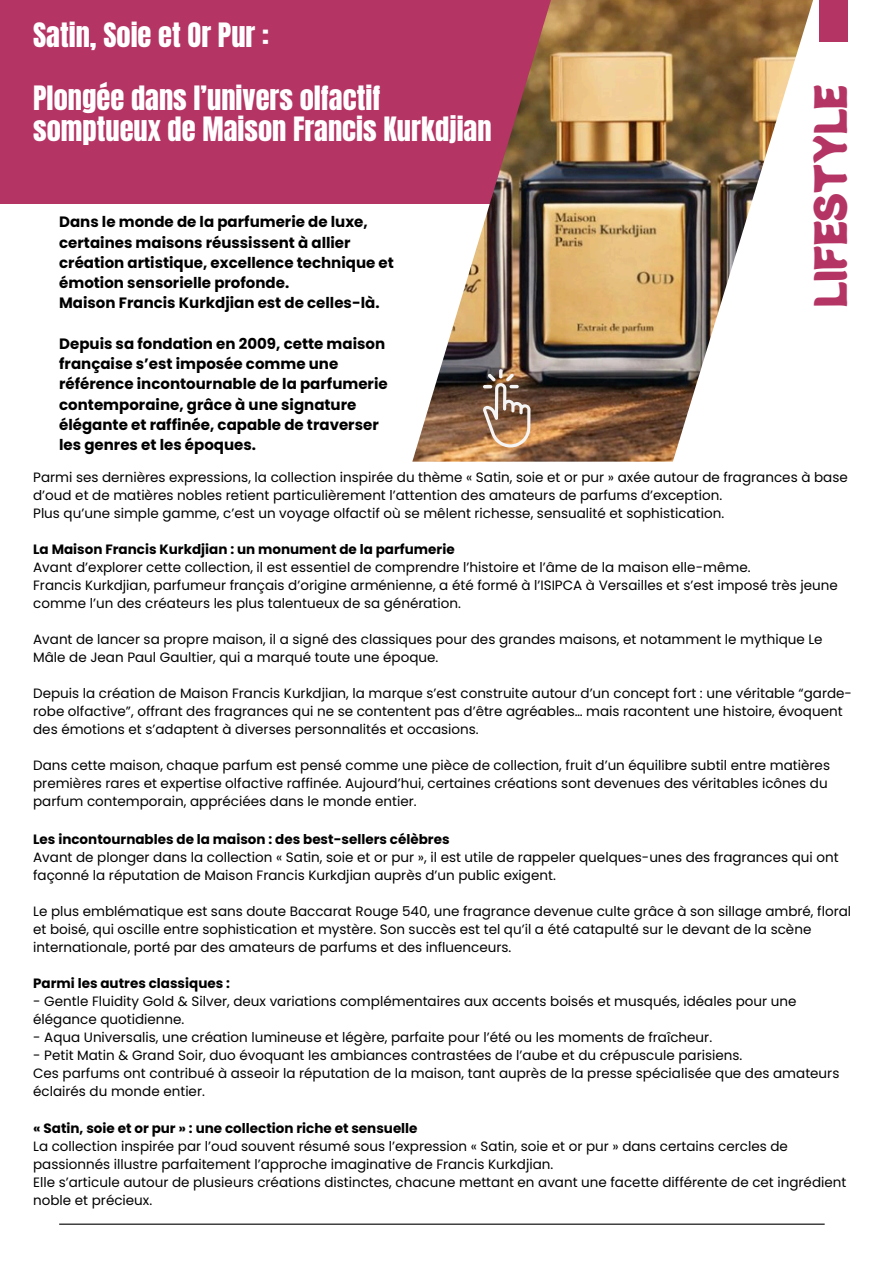
<style>
.page{position:relative;width:894px;height:1264px;background:#fff}
.page>*{position:absolute;margin:0;border:0;box-sizing:border-box;transform-origin:0 0}
.t1{font:41.4px "Potta One";letter-spacing:-.04em;color:#b43464}
.t2{font:28.5px/31.5px "Anton";color:#fff}
.t3{font:700 15px/20.2px "Poppins";color:#000}
.t4{font:13.5px/18px "Poppins";color:#000}
.t5{font:700 13.5px "Poppins";color:#000}
</style>
<div class="page">
<hr style="left:59px;top:1223px;width:765px;height:1px;background:#000">
<div style="left:0;top:0;width:734px;height:204px;background:#b43464"></div>
<img style="left:412px;top:0;width:401px;height:461px">
<div style="left:819px;top:0;width:28px;height:41px;background:#b43464"></div>
<img style="left:483px;top:369px;width:47px;height:78px">
<h2 class="t2" style="left:33px;top:19px;width:237px">Satin, Soie et Or Pur :</h2>
<h2 class="t2" style="left:33px;top:82px;width:460px">Plongée dans l’univers olfactif somptueux de Maison Francis Kurkdjian</h2>
<p class="t3" style="left:59px;top:212px;width:336px">Dans le monde de la parfumerie de luxe, certaines maisons réussissent à allier création artistique, excellence technique et émotion sensorielle profonde.<br>Maison Francis Kurkdjian est de celles-là.</p>
<p class="t3" style="left:59px;top:333px;width:330px">Depuis sa fondation en 2009, cette maison française s’est imposée comme une référence incontournable de la parfumerie contemporaine, grâce à une signature élégante et raffinée, capable de traverser les genres et les époques.</p>
<h1 class="t1" style="left:798px;top:308px;width:226px;rotate:-90deg">LIFESTYLE</h1>
<p class="t4" style="left:33px;top:468px;width:815px">Parmi ses dernières expressions, la collection inspirée du thème « Satin, soie et or pur » axée autour de fragrances à base d’oud et de matières nobles retient particulièrement l’attention des amateurs de parfums d’exception.<br>Plus qu’une simple gamme, c’est un voyage olfactif où se mêlent richesse, sensualité et sophistication.</p>
<p class="t5" style="left:33px;top:539px;width:423px">La Maison Francis Kurkdjian : un monument de la parfumerie</p>
<p class="t4" style="left:33px;top:558px;width:806px">Avant d’explorer cette collection, il est essentiel de comprendre l’histoire et l’âme de la maison elle-même.<br>Francis Kurkdjian, parfumeur français d’origine arménienne, a été formé à l’ISIPCA à Versailles et s’est imposé très jeune comme l’un des créateurs les plus talentueux de sa génération.</p>
<p class="t4" style="left:33px;top:630px;width:790px">Avant de lancer sa propre maison, il a signé des classiques pour des grandes maisons, et notamment le mythique Le<br>Mâle de Jean Paul Gaultier, qui a marqué toute une époque.</p>
<p class="t4" style="left:33px;top:684px;width:820px">Depuis la création de Maison Francis Kurkdjian, la marque s’est construite autour d’un concept fort : une véritable “garde&shy;robe olfactive”, offrant des fragrances qui ne se contentent pas d’être agréables… mais racontent une histoire, évoquent des émotions et s’adaptent à diverses personnalités et occasions.</p>
<p class="t4" style="left:33px;top:756px;width:798px">Dans cette maison, chaque parfum est pensé comme une pièce de collection, fruit d’un équilibre subtil entre matières premières rares et expertise olfactive raffinée. Aujourd’hui, certaines créations sont devenues des véritables icônes du parfum contemporain, appréciées dans le monde entier.</p>
<p class="t5" style="left:33px;top:830px;width:418px">Les incontournables de la maison : des best-sellers célèbres</p>
<p class="t4" style="left:33px;top:848px;width:806px">Avant de plonger dans la collection « Satin, soie et or pur », il est utile de rappeler quelques-unes des fragrances qui ont façonné la réputation de Maison Francis Kurkdjian auprès d’un public exigent.</p>
<p class="t4" style="left:33px;top:902px;width:819px">Le plus emblématique est sans doute Baccarat Rouge 540, une fragrance devenue culte grâce à son sillage ambré, floral et boisé, qui oscille entre sophistication et mystère. Son succès est tel qu’il a été catapulté sur le devant de la scène internationale, porté par des amateurs de parfums et des influenceurs.</p>
<p class="t5" style="left:33px;top:974px;width:198px">Parmi les autres classiques :</p>
<p class="t4" style="left:33px;top:992px;width:764px">- Gentle Fluidity Gold &amp; Silver, deux variations complémentaires aux accents boisés et musqués, idéales pour une élégance quotidienne.</p>
<p class="t4" style="left:33px;top:1028px;width:680px">- Aqua Universalis, une création lumineuse et légère, parfaite pour l’été ou les moments de fraîcheur.</p>
<p class="t4" style="left:33px;top:1046px;width:807px">- Petit Matin &amp; Grand Soir, duo évoquant les ambiances contrastées de l’aube et du crépuscule parisiens.<br>Ces parfums ont contribué à asseoir la réputation de la maison, tant auprès de la presse spécialisée que des amateurs éclairés du monde entier.</p>
<p class="t5" style="left:33px;top:1118px;width:386px">« Satin, soie et or pur » : une collection riche et sensuelle</p>
<p class="t4" style="left:33px;top:1136px;width:814px">La collection inspirée par l’oud souvent résumé sous l’expression « Satin, soie et or pur » dans certains cercles de passionnés illustre parfaitement l’approche imaginative de Francis Kurkdjian.<br>Elle s’articule autour de plusieurs créations distinctes, chacune mettant en avant une facette différente de cet ingrédient noble et précieux.</p>
</div>
